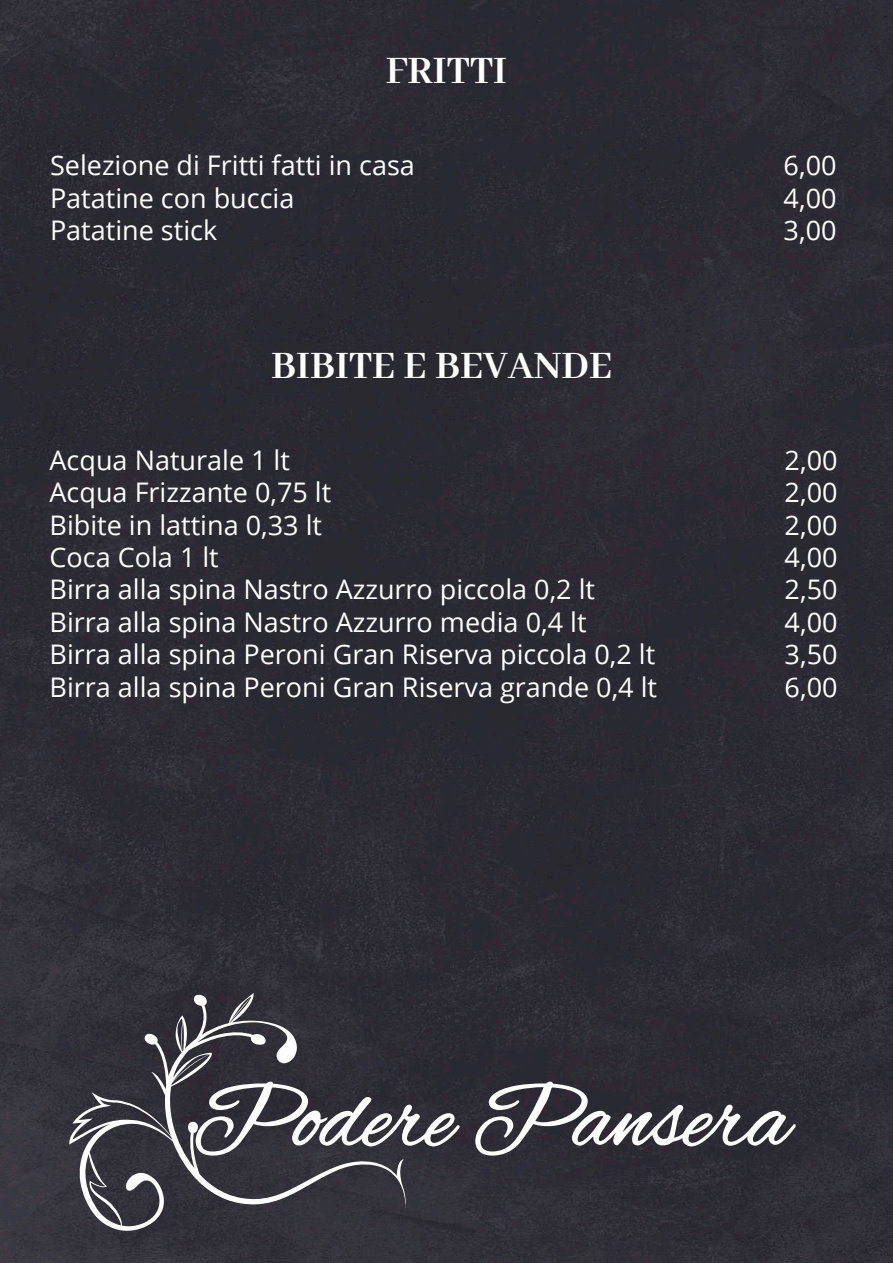
<style>
.page{position:relative;width:893px;height:1263px;background:#fff}
.page>*{position:absolute;margin:0;border:0;box-sizing:border-box;transform-origin:0 0}
.t1{font:96px "Alex Brush";color:#fff}
.t2{font:700 42.3px "Abhaya Libre";color:#fff}
.t3{font:27px/32.4px "Open Sans";color:#fff}
</style>
<div class="page">
<img style="left:0;top:0;width:893px;height:1263px">
<svg style="left:69px;top:993px;width:337px;height:238px;background:#45444c"></svg>
<svg style="left:195px;top:1081px;width:265px;height:75px;background:#4e4c54"></svg>
<svg style="left:474px;top:1081px;width:323px;height:75px;background:#494750"></svg>
<h2 class="t2" style="left:386px;top:48px;width:123px">FRITTI</h2>
<p class="t3" style="left:50px;top:148px;width:366px">Selezione di Fritti fatti in casa<br>Patatine con buccia<br>Patatine stick</p>
<p class="t3" style="left:784px;top:148px;width:54px;text-align:justify">6,00<br>4,00<br>3,00</p>
<h2 class="t2" style="left:271px;top:342px;width:343px">BIBITE E BEVANDE</h2>
<p class="t3" style="left:50px;top:443px;width:609px">Acqua Naturale 1 lt<br>Acqua Frizzante 0,75 lt<br>Bibite in lattina 0,33 lt<br>Coca Cola 1 lt<br>Birra alla spina Nastro Azzurro piccola 0,2 lt Birra alla spina Nastro Azzurro media 0,4 lt<br>Birra alla spina Peroni Gran Riserva piccola 0,2 lt Birra alla spina Peroni Gran Riserva grande 0,4 lt</p>
<p class="t3" style="left:785px;top:443px;width:54px;text-align:justify">2,00<br>2,00<br>2,00<br>4,00<br>2,50<br>4,00<br>3,50<br>6,00</p>
<h1 class="t1" style="left:192px;top:1065px;width:598px">Podere Pansera</h1>
</div>
